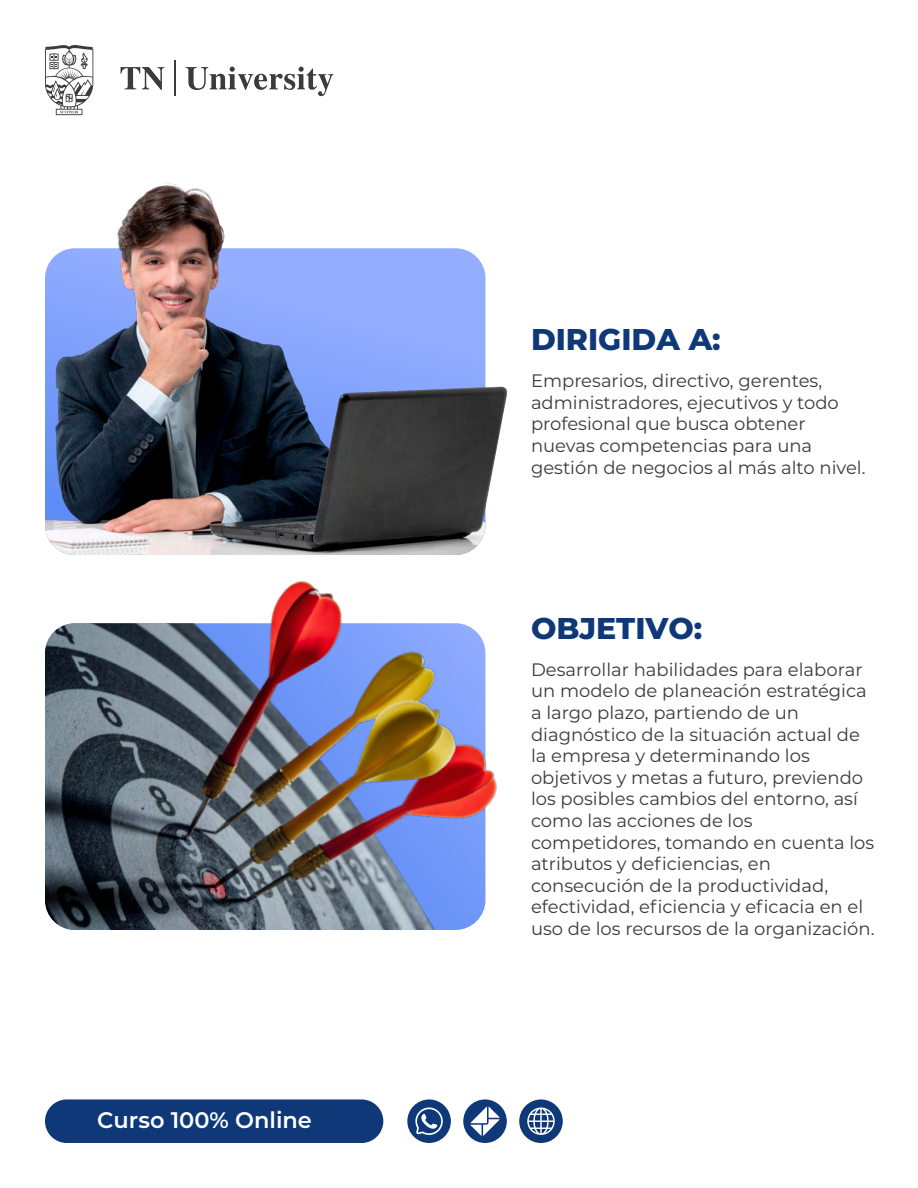
<style>
.page{position:relative;width:918px;height:1188px;background:#fff}
.page>*{position:absolute;margin:0;border:0;box-sizing:border-box;transform-origin:0 0}
.t1{font:800 30px "Montserrat";color:#0e3877}
.t2{font:600 22.5px "Montserrat";color:#fff}
.t3{font:18px/21.6px "Montserrat";color:#3b3b3b}
</style>
<div class="page">
<img style="left:45px;top:182px;width:462px;height:373px">
<img style="left:45px;top:581px;width:452px;height:349px">
<div style="left:45px;top:1099px;width:338px;height:44px;background:#0e3877;border-radius:22px"></div>
<div style="left:463px;top:1099px;width:44px;height:44px;background:#0e3877;border-radius:50%"></div>
<svg style="left:470px;top:1107px;width:30px;height:29px"></svg>
<div style="left:407px;top:1099px;width:44px;height:44px;background:#0e3877;border-radius:50%"></div>
<svg style="left:415px;top:1108px;width:28px;height:27px"></svg>
<div style="left:519px;top:1099px;width:44px;height:44px;background:#0e3877;border-radius:50%"></div>
<svg style="left:527px;top:1108px;width:28px;height:27px"></svg>
<svg style="left:45px;top:45px;width:48px;height:70px"></svg>
<svg style="left:120px;top:67px;width:44px;height:23px"></svg>
<svg style="left:186px;top:67px;width:147px;height:29px"></svg>
<hr style="left:174px;top:60px;width:1px;height:35px;background:#3b3b3b">
<p class="t2" style="left:97px;top:1104px;width:216px">Curso 100% Online</p>
<h1 class="t1" style="left:531px;top:318px;width:191px">DIRIGIDA A:</h1>
<p class="t3" style="left:531px;top:369px;width:336px">Empresarios, directivo, gerentes, administradores, ejecutivos y todo profesional que busca obtener nuevas competencias para una gestión de negocios al más alto nivel.</p>
<h1 class="t1" style="left:531px;top:606px;width:173px">OBJETIVO:</h1>
<p class="t3" style="left:531px;top:658px;width:345px">Desarrollar habilidades para elaborar un modelo de planeación estratégica a largo plazo, partiendo de un diagnóstico de la situación actual de la empresa y determinando los objetivos y metas a futuro, previendo los posibles cambios del entorno, así como las acciones de los competidores, tomando en cuenta los atributos y deficiencias, en consecución de la productividad, efectividad, eficiencia y eficacia en el uso de los recursos de la organización.</p>
</div>
